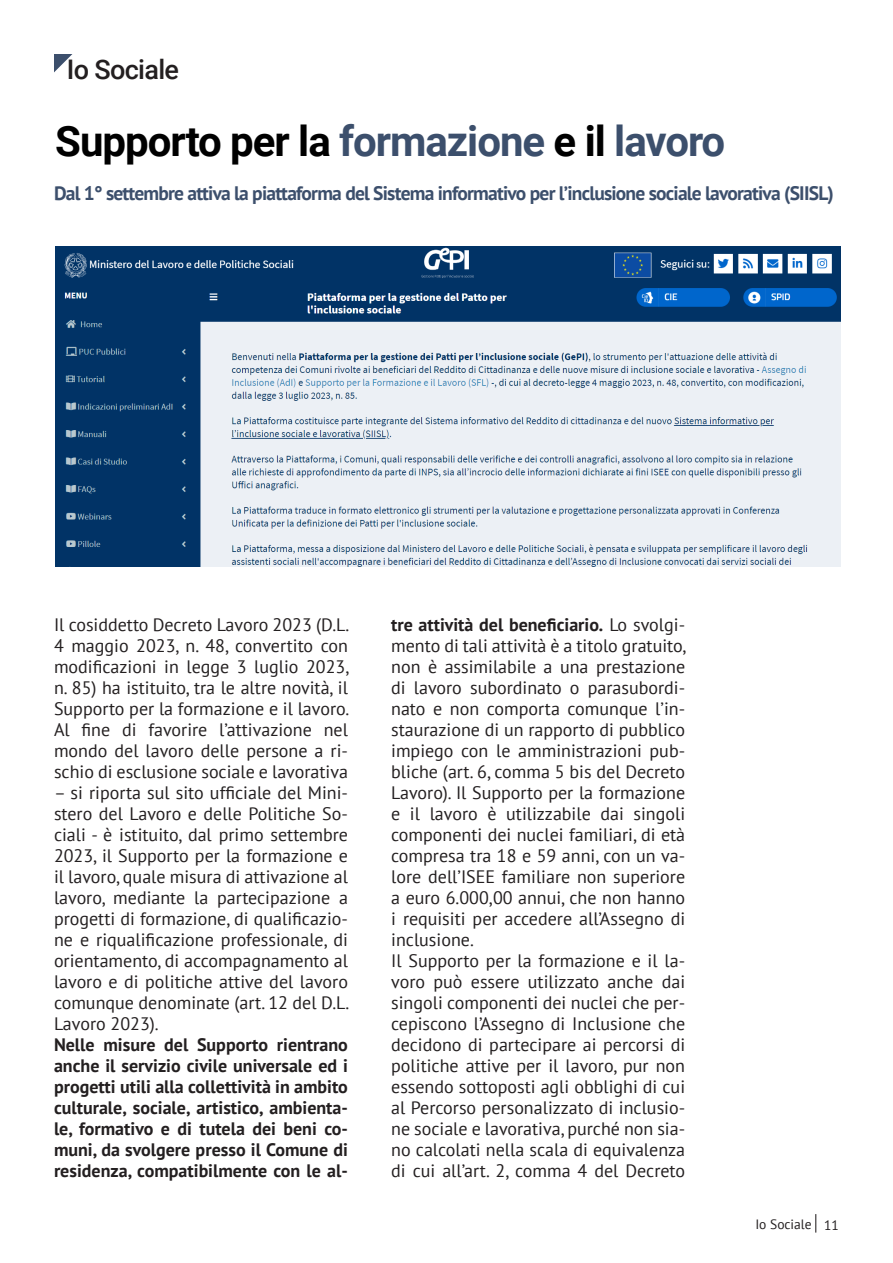
<style>
.page{position:relative;width:893px;height:1263px;background:#fff}
.page>*{position:absolute;margin:0;border:0;box-sizing:border-box;transform-origin:0 0}
.TITLE_2{font:700 42px "Roboto";letter-spacing:-.025em;color:#000}
.TITLE_1{font:500 27px "Roboto";letter-spacing:-.025em;color:#231f20}
.body_text{font:700 19.5px "PT Sans";letter-spacing:-.04em;color:#3c4f6c}
.body_text-2{font:18px/21px "PT Sans";color:#231f20;text-align:justify}
.body_text-3{font:700 18px/21px "PT Sans";color:#231f20;text-align:justify}
.t1{font:13.5px "PT Sans";color:#231f20}
.s1{color:#3c4f6c}
.s2{font-weight:700}
</style>
<div class="page">
<svg style="left:815px;top:1214px;width:1px;height:18px"></svg>
<svg style="left:54px;top:54px;width:18px;height:18px"></svg>
<img style="left:55px;top:247px;width:785px;height:320px">
<p class="TITLE_1" style="left:67px;top:50px;width:114px">Io Sociale</p>
<p class="TITLE_2" style="left:55px;top:112px;width:672px">Supporto per la <span class="s1">formazione</span> e il <span class="s1">lavoro</span></p>
<p class="body_text" style="left:54px;top:180px;width:781px">Dal 1° settembre attiva la piattaforma del Sistema informativo per l’inclusione sociale lavorativa (SIISL)</p>
<p class="body_text-2" style="left:54px;top:613px;width:297px">Il cosiddetto Decreto Lavoro 2023 (D.L.<br>4 maggio 2023, n. 48, convertito con modificazioni in legge 3 luglio 2023, n. 85) ha istituito, tra le altre novità, il Supporto per la formazione e il lavoro.</p>
<p class="body_text-2" style="left:54px;top:718px;width:295px">Al fine di favorire l’attivazione nel mondo del lavoro delle persone a ri&shy;schio di esclusione sociale e lavorativa</p>
<p class="body_text-2" style="left:54px;top:781px;width:297px">– si riporta sul sito ufficiale del Mini&shy;stero del Lavoro e delle Politiche So&shy;ciali - è istituito, dal primo settembre 2023, il Supporto per la formazione e il lavoro, quale misura di attivazione al lavoro, mediante la partecipazione a progetti di formazione, di qualificazio&shy;ne e riqualificazione professionale, di orientamento, di accompagnamento al lavoro e di politiche attive del lavoro comunque denominate (art. 12 del D.L.<br>Lavoro 2023).</p>
<p class="body_text-3" style="left:54px;top:1033px;width:295px">Nelle misure del Supporto rientrano anche il servizio civile universale ed i progetti utili alla collettività in ambito culturale, sociale, artistico, ambienta&shy;le, formativo e di tutela dei beni co&shy;muni, da svolgere presso il Comune di residenza, compatibilmente con le al-</p>
<p class="body_text-2" style="left:391px;top:613px;width:297px"><span class="s2">tre attività del beneficiario.</span> Lo svolgi&shy;mento di tali attività è a titolo gratuito, non è assimilabile a una prestazione di lavoro subordinato o parasubordi&shy;nato e non comporta comunque l’in&shy;staurazione di un rapporto di pubblico impiego con le amministrazioni pub&shy;bliche (art. 6, comma 5 bis del Decreto Lavoro). Il Supporto per la formazione e il lavoro è utilizzabile dai singoli componenti dei nuclei familiari, di età compresa tra 18 e 59 anni, con un va&shy;lore dell’ISEE familiare non superiore a euro 6.000,00 annui, che non hanno i requisiti per accedere all’Assegno di inclusione.</p>
<p class="body_text-2" style="left:391px;top:949px;width:295px">Il Supporto per la formazione e il la&shy;voro può essere utilizzato anche dai singoli componenti dei nuclei che per&shy;cepiscono l’Assegno di Inclusione che decidono di partecipare ai percorsi di politiche attive per il lavoro, pur non essendo sottoposti agli obblighi di cui al Percorso personalizzato di inclusio&shy;ne sociale e lavorativa, purché non sia&shy;no calcolati nella scala di equivalenza di cui all’art. 2, comma 4 del Decreto</p>
<p class="t1" style="left:755px;top:1215px;width:85px">Io Sociale 11</p>
</div>
